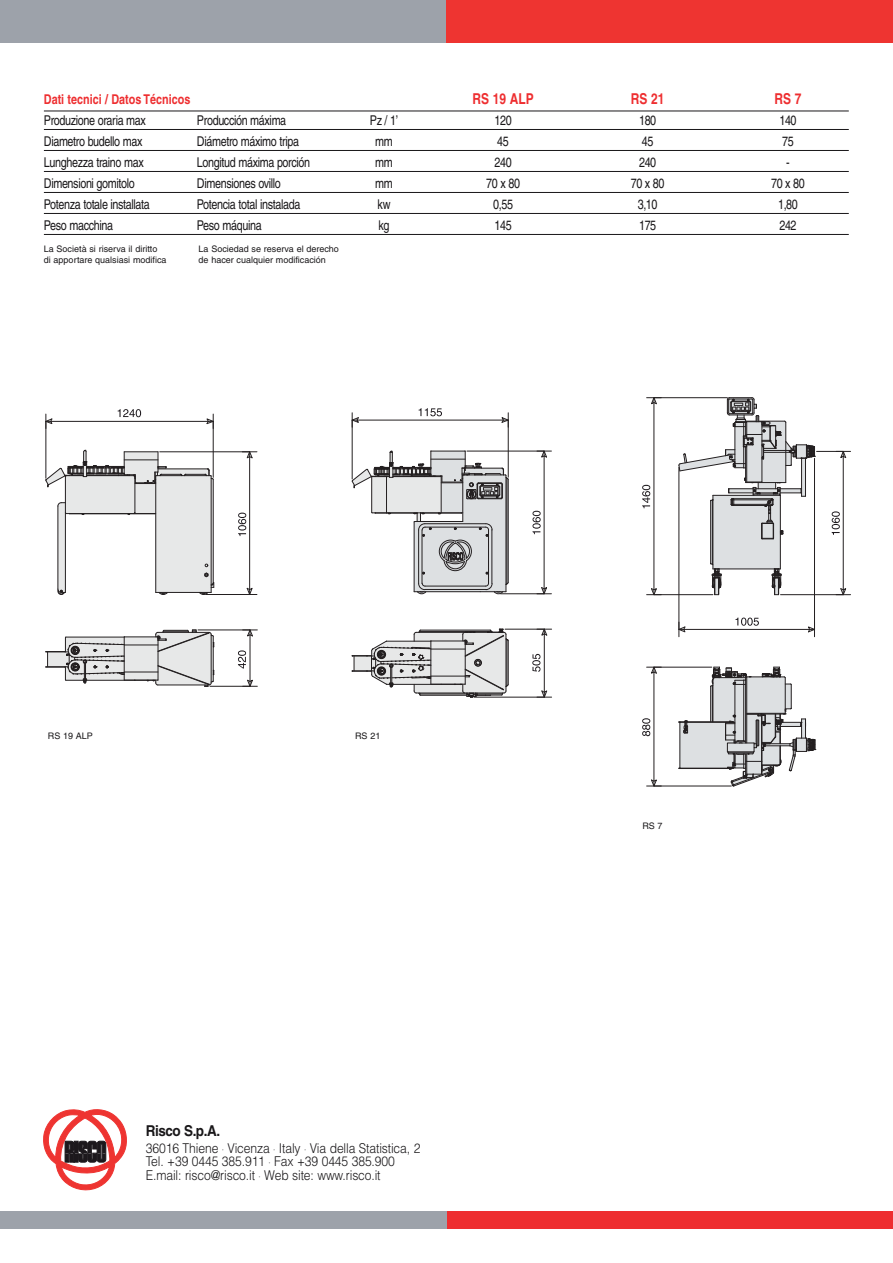
<style>
.page{position:relative;width:893px;height:1263px;background:#fff}
.page>*{position:absolute;margin:0;border:0;box-sizing:border-box;transform-origin:0 0}
.t1{font:700 15px "Helvetica";color:#ee2e30;scale:.8 1}
.t2{font:700 15px "Helvetica";letter-spacing:-.035em;color:#191719;scale:.9 1}
.t3{font:13.5px "Helvetica";letter-spacing:-.035em;color:#191719;scale:.8 1}
.t4{font:300 13.5px/13.5px "Helvetica";letter-spacing:-.01em;color:#191719;scale:.9 1}
.t5{font:700 13.5px "Helvetica";color:#ee2e30;scale:.8 1}
.t6{font:9px/10.8px "Helvetica";color:#191719}
.s1{font-size:9px}
</style>
<div class="page">
<hr style="left:44px;top:111px;width:805px;height:1px;background:#191719">
<hr style="left:44px;top:129px;width:805px;height:1px;background:#191719">
<hr style="left:44px;top:150px;width:805px;height:1px;background:#191719">
<hr style="left:44px;top:171px;width:805px;height:1px;background:#191719">
<hr style="left:44px;top:192px;width:805px;height:1px;background:#191719">
<hr style="left:44px;top:213px;width:805px;height:1px;background:#191719">
<hr style="left:44px;top:234px;width:805px;height:1px;background:#191719">
<svg style="left:642px;top:397px;width:208px;height:240px"></svg>
<svg style="left:642px;top:667px;width:174px;height:120px"></svg>
<svg style="left:45px;top:409px;width:212px;height:186px"></svg>
<svg style="left:46px;top:630px;width:211px;height:57px"></svg>
<svg style="left:352px;top:629px;width:200px;height:69px"></svg>
<svg style="left:352px;top:408px;width:199px;height:187px"></svg>
<div style="left:428px;top:1212px;width:464px;height:17px;background:#ee2e30"></div>
<svg style="left:43px;top:1109px;width:84px;height:82px"></svg>
<div style="left:0;top:0;width:675px;height:43px;background:#9da2aa"></div>
<div style="left:446px;top:0;width:446px;height:43px;background:#ee3431"></div>
<div style="left:0;top:1212px;width:446px;height:17px;background:#9da2aa"></div>
<p class="t5" style="left:44px;top:94px;width:185px">Dati tecnici / Datos Técnicos</p>
<p class="t1" style="left:472px;top:93px;width:78px">RS 19 ALP</p>
<p class="t1" style="left:631px;top:93px;width:44px">RS 21</p>
<p class="t1" style="left:774px;top:93px;width:35px">RS 7</p>
<p class="t3" style="left:44px;top:115px;width:129px">Produzione oraria max</p>
<p class="t3" style="left:197px;top:115px;width:113px">Producción máxima</p>
<p class="t3" style="left:370px;top:115px;width:37px">Pz / 1’</p>
<p class="t3" style="left:494px;top:115px;width:23px">120</p>
<p class="t3" style="left:639px;top:115px;width:23px">180</p>
<p class="t3" style="left:779px;top:115px;width:23px">140</p>
<p class="t3" style="left:44px;top:136px;width:125px">Diametro budello max</p>
<p class="t3" style="left:197px;top:136px;width:129px">Diámetro máximo tripa</p>
<p class="t3" style="left:375px;top:136px;width:24px">mm</p>
<p class="t3" style="left:497px;top:136px;width:16px">45</p>
<p class="t3" style="left:642px;top:136px;width:16px">45</p>
<p class="t3" style="left:782px;top:136px;width:16px">75</p>
<p class="t3" style="left:44px;top:157px;width:126px">Lunghezza traino max</p>
<p class="t3" style="left:197px;top:157px;width:143px">Longitud máxima porción</p>
<p class="t3" style="left:375px;top:157px;width:24px">mm</p>
<p class="t3" style="left:494px;top:157px;width:23px">240</p>
<p class="t3" style="left:639px;top:157px;width:23px">240</p>
<p class="t3" style="left:786px;top:157px;width:6px">-</p>
<p class="t3" style="left:44px;top:178px;width:115px">Dimensioni gomitolo</p>
<p class="t3" style="left:197px;top:178px;width:106px">Dimensiones ovillo</p>
<p class="t3" style="left:375px;top:178px;width:24px">mm</p>
<p class="t3" style="left:486px;top:178px;width:44px">70 x 80</p>
<p class="t3" style="left:631px;top:178px;width:44px">70 x 80</p>
<p class="t3" style="left:771px;top:178px;width:44px">70 x 80</p>
<p class="t3" style="left:44px;top:199px;width:134px">Potenza totale installata</p>
<p class="t3" style="left:197px;top:199px;width:131px">Potencia total instalada</p>
<p class="t3" style="left:378px;top:199px;width:18px">kw</p>
<p class="t3" style="left:493px;top:199px;width:26px">0,55</p>
<p class="t3" style="left:638px;top:199px;width:26px">3,10</p>
<p class="t3" style="left:778px;top:199px;width:26px">1,80</p>
<p class="t3" style="left:44px;top:220px;width:88px">Peso macchina</p>
<p class="t3" style="left:197px;top:220px;width:83px">Peso máquina</p>
<p class="t3" style="left:378px;top:220px;width:15px">kg</p>
<p class="t3" style="left:494px;top:220px;width:23px">145</p>
<p class="t3" style="left:639px;top:220px;width:23px">175</p>
<p class="t3" style="left:779px;top:220px;width:23px">242</p>
<p class="t6" style="left:199px;top:245px;width:142px">La Sociedad se reserva el derecho de hacer cualquier modificación</p>
<p class="t6" style="left:44px;top:245px;width:124px">La Società si riserva il diritto di apportare qualsiasi modifica</p>
<p class="t6" style="left:48px;top:731px;width:47px">RS 19 ALP</p>
<p class="t6" style="left:355px;top:732px;width:27px">RS 21</p>
<p class="t2" style="left:146px;top:1125px;width:84px">Risco S.p.A.</p>
<p class="t4" style="left:146px;top:1142px;width:306px">36016 Thiene <span class="s1">·</span> Vicenza <span class="s1">·</span> Italy <span class="s1">·</span> Via della Statistica, 2<br>Tel. +39 0445 385.911 <span class="s1">·</span> Fax +39 0445 385.900<br>E.mail: risco@risco.it <span class="s1">·</span> Web site: www.risco.it</p>
<p class="t6" style="left:642px;top:822px;width:22px">RS 7</p>
</div>
